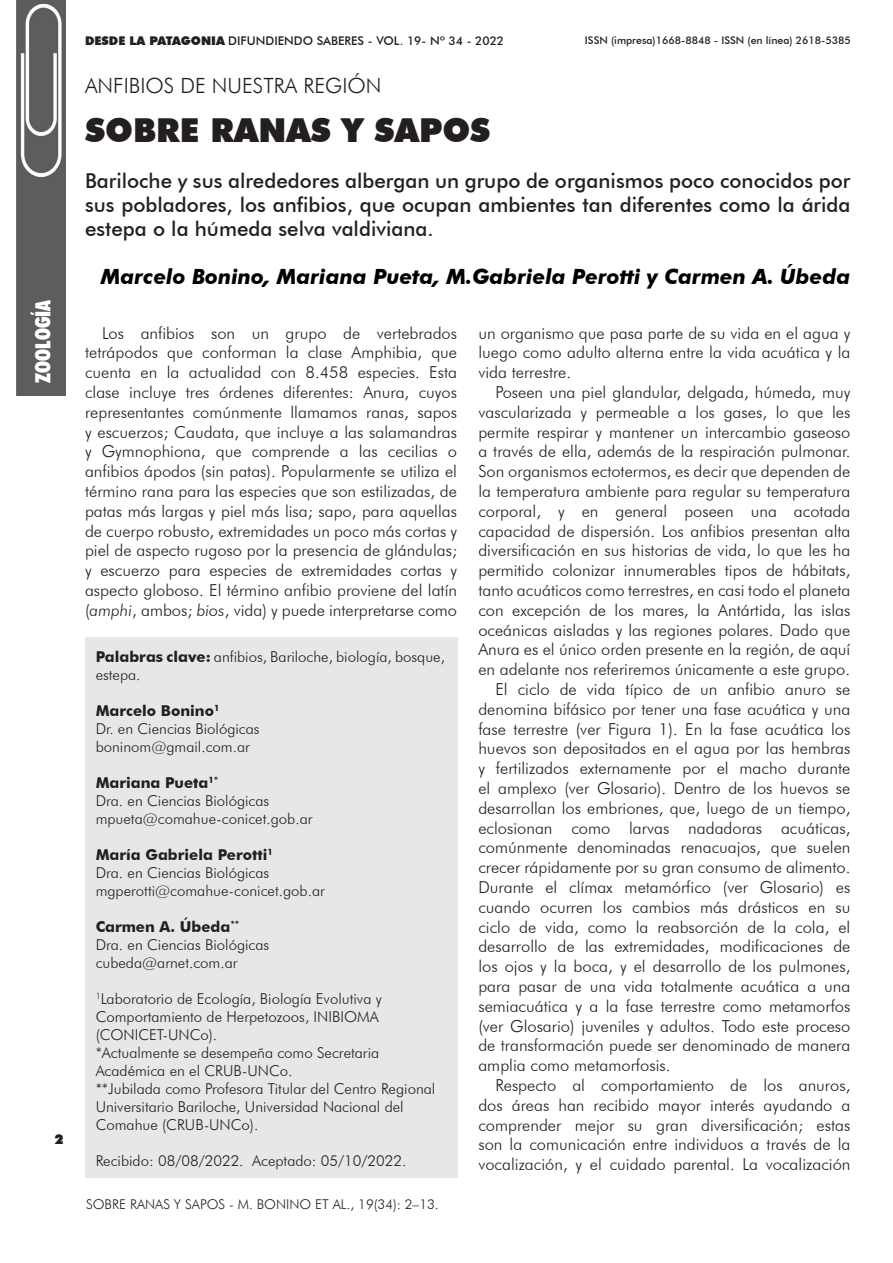
<style>
.page{position:relative;width:893px;height:1263px;background:#fff}
.page>*{position:absolute;margin:0;border:0;box-sizing:border-box;transform-origin:0 0}
.Texto{font:900 33px "Futura BT";color:#231f20}
.t1{font:italic 700 21px "Futura BT";color:#000}
.t2{font:300 21px "Futura BT";color:#231f20}
.t3{font:900 condensed 21px "Futura BT";color:#fff}
.t4{font:500 20.55px/24px "Futura BT";color:#222;text-align:justify}
.Predeterminado{font:300 16.5px/19.8px "Futura BT";color:#231f20;text-align:justify}
.t5{font:300 15px/18px "Futura BT";color:#231f20}
.t6{font:700 15px "Futura BT";color:#231f20}
.t7{font:300 13.5px "Futura BT";color:#222}
.t8{font:900 13.5px "Futura BT";color:#231f20}
.t9{font:500 12px "Futura BT";color:#231f20}
.t10{font:500 10.5px "Futura BT";color:#231f20}
.s1{font-weight:900}
.s2{font-style:italic}
.s3{font-weight:700}
.s4{color:#231f20}
</style>
<div class="page">
<div style="left:85px;top:638px;width:372px;height:540px;background:#e6e7e9"></div>
<img style="left:16px;top:0;width:50px;height:395px">
<p class="t3" style="left:30px;top:383px;width:85px;rotate:-90deg">ZOOLOGÍA</p>
<p class="t8" style="left:55px;top:1131px;width:11px">2</p>
<p class="t9" style="left:85px;top:33px;width:421px"><span class="s1">DESDE LA PATAGONIA</span> DIFUNDIENDO SABERES - VOL. 19- Nº 34 - 2022</p>
<p class="t10" style="left:585px;top:34px;width:267px">ISSN (impresa)1668-8848 - ISSN (en línea) 2618-5385</p>
<p class="t2" style="left:85px;top:73px;width:298px">ANFIBIOS DE NUESTRA REGIÓN</p>
<p class="Texto" style="left:85px;top:110px;width:407px">SOBRE RANAS Y SAPOS</p>
<p class="t4" style="left:85px;top:168px;width:767px">Bariloche y sus alrededores albergan un grupo de organismos poco conocidos por sus pobladores, los anfibios, que ocupan ambientes tan diferentes como la árida estepa o la húmeda selva valdiviana.</p>
<p class="t1" style="left:101px;top:264px;width:751px">Marcelo Bonino, Mariana Pueta, M.Gabriela Perotti y Carmen A. Úbeda</p>
<p class="Predeterminado" style="left:85px;top:323px;width:374px;text-indent:17px">Los anfibios son un grupo de vertebrados tetrápodos que conforman la clase Amphibia, que cuenta en la actualidad con 8.458 especies. Esta clase incluye tres órdenes diferentes: Anura, cuyos representantes comúnmente llamamos ranas, sapos y escuerzos; Caudata, que incluye a las salamandras y Gymnophiona, que comprende a las cecilias o anfibios ápodos (sin patas). Popularmente se utiliza el término rana para las especies que son estilizadas, de patas más largas y piel más lisa; sapo, para aquellas de cuerpo robusto, extremidades un poco más cortas y piel de aspecto rugoso por la presencia de glándulas; y escuerzo para especies de extremidades cortas y aspecto globoso. El término anfibio proviene del latín (<span class="s2">amphi</span>, ambos; <span class="s2">bios</span>, vida) y puede interpretarse como</p>
<p class="Predeterminado" style="left:478px;top:323px;width:374px">un organismo que pasa parte de su vida en el agua y luego como adulto alterna entre la vida acuática y la vida terrestre.</p>
<p class="Predeterminado" style="left:478px;top:382px;width:374px;text-indent:17px">Poseen una piel glandular, delgada, húmeda, muy vascularizada y permeable a los gases, lo que les permite respirar y mantener un intercambio gaseoso a través de ella, además de la respiración pulmonar.<br>Son organismos ectotermos, es decir que dependen de la temperatura ambiente para regular su temperatura corporal, y en general poseen una acotada capacidad de dispersión. Los anfibios presentan alta diversificación en sus historias de vida, lo que les ha permitido colonizar innumerables tipos de hábitats, tanto acuáticos como terrestres, en casi todo el planeta con excepción de los mares, la Antártida, las islas oceánicas aisladas y las regiones polares. Dado que Anura es el único orden presente en la región, de aquí en adelante nos referiremos únicamente a este grupo.</p>
<p class="Predeterminado" style="left:478px;top:679px;width:374px;text-indent:17px">El ciclo de vida típico de un anfibio anuro se denomina bifásico por tener una fase acuática y una fase terrestre (ver Figura 1). En la fase acuática los huevos son depositados en el agua por las hembras y fertilizados externamente por el macho durante el amplexo (ver Glosario). Dentro de los huevos se desarrollan los embriones, que, luego de un tiempo, eclosionan como larvas nadadoras acuáticas, comúnmente denominadas renacuajos, que suelen crecer rápidamente por su gran consumo de alimento.<br>Durante el clímax metamórfico (ver Glosario) es cuando ocurren los cambios más drásticos en su ciclo de vida, como la reabsorción de la cola, el desarrollo de las extremidades, modificaciones de los ojos y la boca, y el desarrollo de los pulmones, para pasar de una vida totalmente acuática a una semiacuática y a la fase terrestre como metamorfos (ver Glosario) juveniles y adultos. Todo este proceso de transformación puede ser denominado de manera amplia como metamorfosis.</p>
<p class="Predeterminado" style="left:478px;top:1075px;width:374px;text-indent:17px">Respecto al comportamiento de los anuros, dos áreas han recibido mayor interés ayudando a comprender mejor su gran diversificación; estas son la comunicación entre individuos a través de la vocalización, y el cuidado parental. La vocalización</p>
<p class="t5" style="left:96px;top:647px;width:351px"><span class="s3">Palabras clave:</span> anfibios, Bariloche, biología, bosque, estepa.</p>
<p class="t6" style="left:96px;top:702px;width:125px">Marcelo Bonino<sup>1</sup></p>
<p class="t5" style="left:96px;top:719px;width:165px">Dr. en Ciencias Biológicas</p>
<p class="t5" style="left:96px;top:737px;width:156px">boninom@gmail.com.ar</p>
<p class="t6" style="left:96px;top:774px;width:124px">Mariana Pueta<sup>1*</sup></p>
<p class="t5" style="left:96px;top:791px;width:175px">Dra. en Ciencias Biológicas</p>
<p class="t5" style="left:96px;top:809px;width:218px">mpueta@comahue-conicet.gob.ar</p>
<p class="t6" style="left:96px;top:846px;width:179px">María Gabriela Perotti<sup>1</sup></p>
<p class="t5" style="left:96px;top:863px;width:175px">Dra. en Ciencias Biológicas</p>
<p class="t5" style="left:96px;top:881px;width:231px">mgperotti@comahue-conicet.gob.ar</p>
<p class="t6" style="left:96px;top:918px;width:145px">Carmen A. Úbeda<sup>**</sup></p>
<p class="t5" style="left:96px;top:935px;width:175px">Dra. en Ciencias Biológicas</p>
<p class="t5" style="left:96px;top:953px;width:143px">cubeda@arnet.com.ar</p>
<p class="t5" style="left:96px;top:989px;width:288px"><sup>1</sup>Laboratorio de Ecología, Biología Evolutiva y<br>Comportamiento de Herpetozoos, INIBIOMA (CONICET-UNCo).</p>
<p class="t5" style="left:96px;top:1043px;width:285px">*Actualmente se desempeña como Secretaria<br>Académica en el CRUB-UNCo.</p>
<p class="t5" style="left:96px;top:1079px;width:341px">**Jubilada como Profesora Titular del Centro Regional<br>Universitario Bariloche, Universidad Nacional del<br>Comahue (CRUB-UNCo).</p>
<p class="t5" style="left:96px;top:1151px;width:312px">Recibido: 08/08/2022. Aceptado: 05/10/2022.</p>
<p class="t7" style="left:86px;top:1196px;width:354px">SOBRE RANAS Y SAPOS - M. BONINO <span class="s4">ET AL., 19(34): 2–13.</span></p>
</div>
